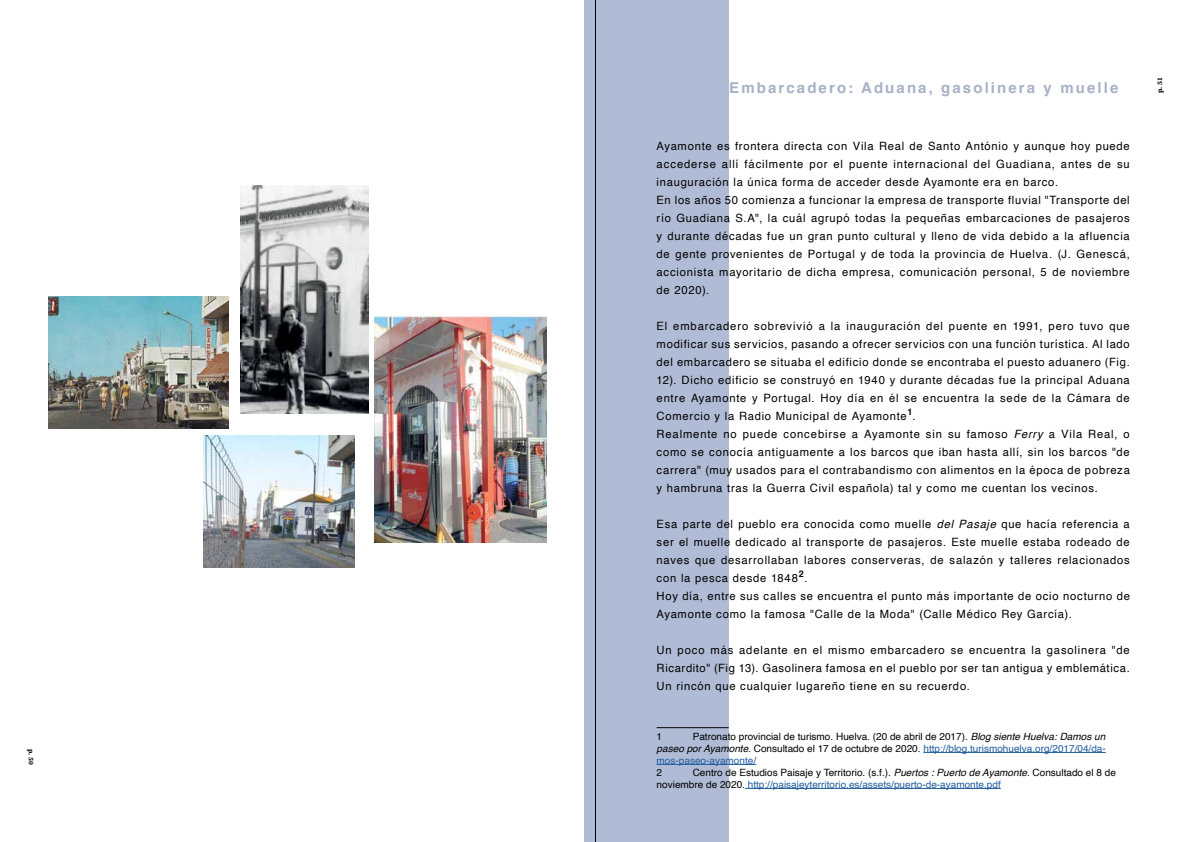
<style>
.page{position:relative;width:1191px;height:842px;background:#fff}
.page>*{position:absolute;margin:0;border:0;box-sizing:border-box;transform-origin:0 0}
.t1{font:700 15px "Helvetica";letter-spacing:.14em;color:#a9b1c7}
.t2{font:11.4px/18px "Helvetica";letter-spacing:.065em;color:#000}
.t3{font:10px/12px "Helvetica";color:#000;text-align:justify}
.t4{font:700 9.1px "Helvetica";color:#000}
.t5{font:700 7px "Source Serif Pro";color:#000}
.s1{font-style:italic}
.s2{color:#215e9e}
</style>
<div class="page">
<div style="left:584px;top:0;width:144px;height:842px;background:#b0bcd6"></div>
<img style="left:240px;top:185px;width:128px;height:228px">
<img style="left:49px;top:296px;width:179px;height:132px">
<img style="left:374px;top:314px;width:173px;height:228px">
<img style="left:204px;top:436px;width:150px;height:132px">
<hr style="left:595px;top:0;width:1px;height:842px;background:#000">
<hr style="left:656px;top:727px;width:72px;height:1px;background:#000">
<hr style="left:923px;top:752px;width:182px;height:1px;background:#215e9e">
<hr style="left:656px;top:764px;width:100px;height:1px;background:#215e9e">
<hr style="left:745px;top:788px;width:255px;height:1px;background:#215e9e">
<p class="t5" style="left:36px;top:749px;width:17px;rotate:90deg">p. 50</p>
<h1 class="t1" style="left:729px;top:75px;width:390px">Embarcadero: Aduana, gasolinera y muelle</h1>
<p class="t2" style="left:656px;top:137px;width:475px">Ayamonte es frontera directa con Vila Real de Santo António y aunque hoy puede accederse allí fácilmente por el puente internacional del Guadiana, antes de su inauguración la única forma de acceder desde Ayamonte era en barco.<br>En los años 50 comienza a funcionar la empresa de transporte fluvial "Transporte del río Guadiana S.A", la cuál agrupó todas la pequeñas embarcaciones de pasajeros y durante décadas fue un gran punto cultural y lleno de vida debido a la afluencia de gente provenientes de Portugal y de toda la provincia de Huelva. (J. Genescá, accionista mayoritario de dicha empresa, comunicación personal, 5 de noviembre de 2020).</p>
<p class="t2" style="left:656px;top:317px;width:475px">El embarcadero sobrevivió a la inauguración del puente en 1991, pero tuvo que modificar sus servicios, pasando a ofrecer servicios con una función turística. Al lado del embarcadero se situaba el edificio donde se encontraba el puesto aduanero (Fig.<br>12). Dicho edificio se construyó en 1940 y durante décadas fue la principal Aduana entre Ayamonte y Portugal. Hoy día en él se encuentra la sede de la Cámara de Comercio y la Radio Municipal de Ayamonte<sup>1</sup>.<br>Realmente no puede concebirse a Ayamonte sin su famoso <span class="s1">Ferry</span> a Vila Real, o como se conocía antiguamente a los barcos que iban hasta allí, sin los barcos "de carrera" (muy usados para el contrabandismo con alimentos en la época de pobreza y hambruna tras la Guerra Civil española) tal y como me cuentan los vecinos.</p>
<p class="t2" style="left:656px;top:515px;width:475px;text-align:justify">Esa parte del pueblo era conocida como muelle <span class="s1">del Pasaje</span> que hacía referencia a ser el muelle dedicado al transporte de pasajeros. Este muelle estaba rodeado de naves que desarrollaban labores conserveras, de salazón y talleres relacionados con la pesca desde 1848</p>
<p class="t4" style="left:798px;top:566px;width:6px">2</p>
<p class="t2" style="left:656px;top:569px;width:475px;text-indent:148px">.<br>Hoy día, entre sus calles se encuentra el punto más importante de ocio nocturno de<br>Ayamonte como la famosa "Calle de la Moda" (Calle Médico Rey García).</p>
<p class="t2" style="left:656px;top:641px;width:475px;text-align:justify">Un poco más adelante en el mismo embarcadero se encuentra la gasolinera "de Ricardito" (Fig 13). Gasolinera famosa en el pueblo por ser tan antigua y emblemática.<br>Un rincón que cualquier lugareño tiene en su recuerdo.</p>
<p class="t3" style="left:656px;top:730px;width:451px;text-indent:36px">Patronato provincial de turismo. Huelva. (20 de abril de 2017). <span class="s1">Blog siente Huelva: Damos un paseo por Ayamonte</span>. Consultado el 17 de octubre de 2020. <span class="s2">http://blog.turismohuelva.org/2017/04/da&shy;mos-paseo-ayamonte/</span></p>
<p class="t3" style="left:656px;top:766px;width:7px">2</p>
<p class="t3" style="left:656px;top:730px;width:7px">1</p>
<p class="t3" style="left:656px;top:766px;width:461px;text-indent:36px">Centro de Estudios Paisaje y Territorio. (s.f.). <span class="s1">Puertos : Puerto de Ayamonte</span>. Consultado el 8 de noviembre de 2020. <span class="s2">http://paisajeyterritorio.es/assets/puerto-de-ayamonte.pdf</span></p>
<p class="t5" style="left:1155px;top:93px;width:17px;rotate:-90deg">p. 51</p>
</div>
